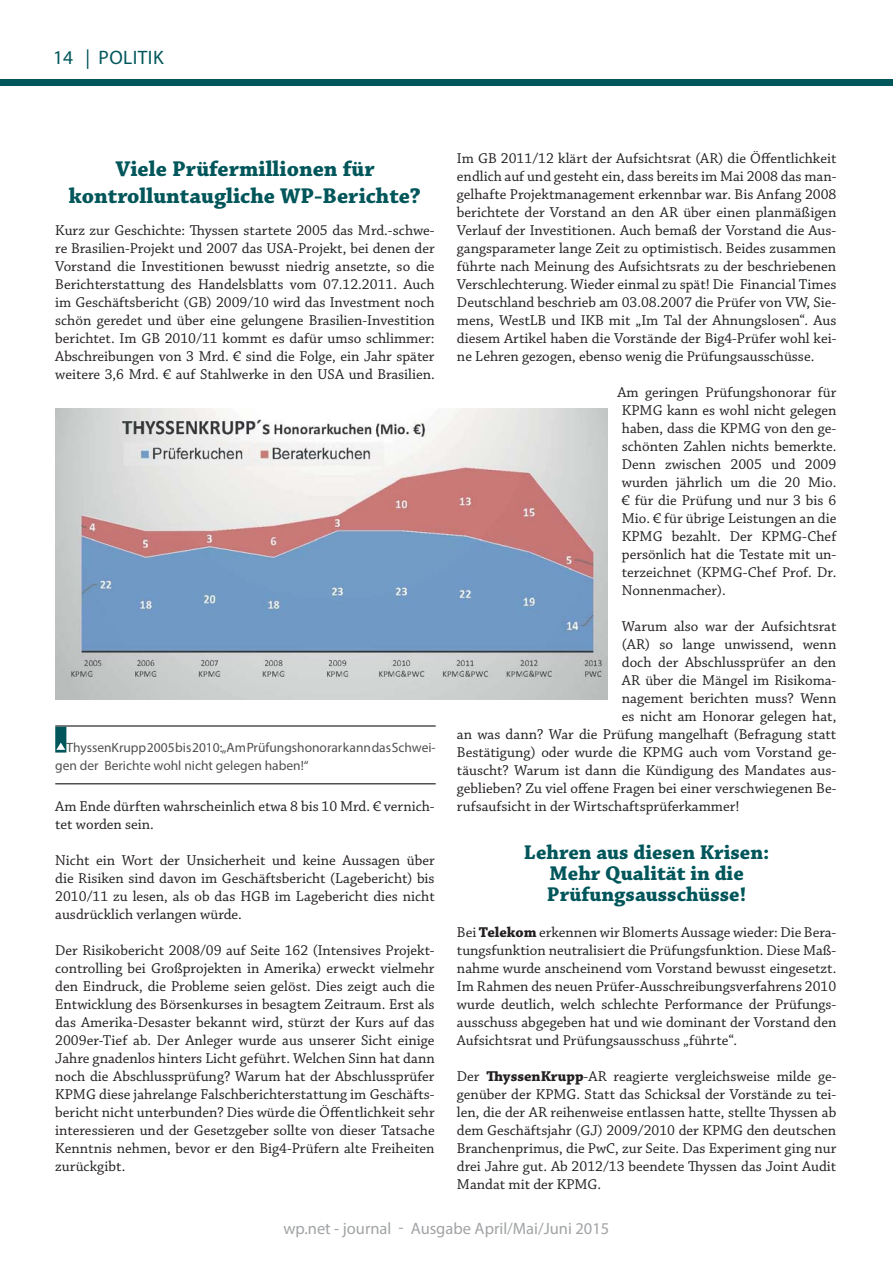
<style>
.page{position:relative;width:893px;height:1263px;background:#fff}
.page>*{position:absolute;margin:0;border:0;box-sizing:border-box;transform-origin:0 0}
.t1{font:700 22.5px/27px "Chaparral Pro";color:#00565a;text-align:center}
.t2{font:700 21px/21px "Chaparral Pro";color:#00565a;text-align:center}
.t3{font:19.5px "Myriad Pro";letter-spacing:.02em;color:#00565a}
.t4{font:16.5px "Myriad Pro";color:#a1a3a5}
.t5{font:15px/18px "Chaparral Pro";color:#231f20;text-align:justify}
.t6{font:13.5px/18px "Myriad Pro";color:#515153}
.s1{font-weight:700}
</style>
<div class="page">
<img style="left:55px;top:408px;width:553px;height:291px">
<hr style="left:55px;top:725px;width:381px;height:2px;background:#515153">
<hr style="left:55px;top:783px;width:381px;height:2px;background:#515153">
<svg style="left:55px;top:727px;width:11px;height:26px"></svg>
<div style="left:0;top:79px;width:893px;height:6px;background:#00565a"></div>
<h3 class="t3" style="left:53px;top:50px;width:112px">14 | POLITIK</h3>
<h1 class="t1" style="left:69px;top:157px;width:353px">Viele Prüfermillionen für kontrolluntaugliche WP-Berichte?</h1>
<p class="t5" style="left:55px;top:223px;width:381px">Kurz zur Geschichte: Thyssen startete 2005 das Mrd.-schwe&shy;re Brasilien-Projekt und 2007 das USA-Projekt, bei denen der Vorstand die Investitionen bewusst niedrig ansetzte, so die Berichterstattung des Handelsblatts vom 07.12.2011. Auch im Geschäftsbericht (GB) 2009/10 wird das Investment noch schön geredet und über eine gelungene Brasilien-Investition berichtet. Im GB 2010/11 kommt es dafür umso schlimmer:<br>Abschreibungen von 3 Mrd. € sind die Folge, ein Jahr später weitere 3,6 Mrd. € auf Stahlwerke in den USA und Brasilien.</p>
<p class="t6" style="left:55px;top:739px;width:382px;text-indent:11px">ThyssenKrupp 2005 bis 2010: „Am Prüfungshonorar kann das Schwei&shy;gen der Berichte wohl nicht gelegen haben!“</p>
<p class="t5" style="left:55px;top:799px;width:381px">Am Ende dürften wahrscheinlich etwa 8 bis 10 Mrd. € vernich&shy;tet worden sein.</p>
<p class="t5" style="left:55px;top:853px;width:381px">Nicht ein Wort der Unsicherheit und keine Aussagen über die Risiken sind davon im Geschäftsbericht (Lagebericht) bis 2010/11 zu lesen, als ob das HGB im Lagebericht dies nicht ausdrücklich verlangen würde.</p>
<p class="t5" style="left:55px;top:943px;width:381px">Der Risikobericht 2008/09 auf Seite 162 (Intensives Projekt&shy;controlling bei Großprojekten in Amerika) erweckt vielmehr den Eindruck, die Probleme seien gelöst. Dies zeigt auch die Entwicklung des Börsenkurses in besagtem Zeitraum. Erst als das Amerika-Desaster bekannt wird, stürzt der Kurs auf das 2009er-Tief ab. Der Anleger wurde aus unserer Sicht einige Jahre gnadenlos hinters Licht geführt. Welchen Sinn hat dann noch die Abschlussprüfung? Warum hat der Abschlussprüfer KPMG diese jahrelange Falschberichterstattung im Geschäfts&shy;bericht nicht unterbunden? Dies würde die Öffentlichkeit sehr interessieren und der Gesetzgeber sollte von dieser Tatsache Kenntnis nehmen, bevor er den Big4-Prüfern alte Freiheiten zurückgibt.</p>
<p class="t5" style="left:457px;top:151px;width:381px">Im GB 2011/12 klärt der Aufsichtsrat (AR) die Öffentlichkeit endlich auf und gesteht ein, dass bereits im Mai 2008 das man&shy;gelhafte Projektmanagement erkennbar war. Bis Anfang 2008 berichtete der Vorstand an den AR über einen planmäßigen Verlauf der Investitionen. Auch bemaß der Vorstand die Aus&shy;gangsparameter lange Zeit zu optimistisch. Beides zusammen führte nach Meinung des Aufsichtsrats zu der beschriebenen Verschlechterung. Wieder einmal zu spät! Die Financial Times Deutschland beschrieb am 03.08.2007 die Prüfer von VW, Sie&shy;mens, WestLB und IKB mit „Im Tal der Ahnungslosen“. Aus diesem Artikel haben die Vorstände der Big4-Prüfer wohl kei&shy;ne Lehren gezogen, ebenso wenig die Prüfungsausschüsse.</p>
<p class="t5" style="left:617px;top:385px;width:220px">Am geringen Prüfungshonorar für KPMG kann es wohl nicht gelegen haben, dass die KPMG von den ge&shy;schönten Zahlen nichts bemerkte.<br>Denn zwischen 2005 und 2009 wurden jährlich um die 20 Mio. € für die Prüfung und nur 3 bis 6<br>Mio. € für übrige Leistungen an die KPMG bezahlt. Der KPMG-Chef persönlich hat die Testate mit un&shy;terzeichnet (KPMG-Chef Prof. Dr.<br>Nonnenmacher).</p>
<p class="t5" style="left:622px;top:619px;width:216px">Warum also war der Aufsichtsrat</p>
<p class="t5" style="left:622px;top:637px;width:216px">(AR) so lange unwissend, wenn</p>
<p class="t5" style="left:622px;top:655px;width:216px">doch der Abschlussprüfer an den</p>
<p class="t5" style="left:622px;top:673px;width:216px">AR über die Mängel im Risikoma-</p>
<p class="t5" style="left:622px;top:691px;width:216px">nagement berichten muss? Wenn</p>
<p class="t5" style="left:622px;top:709px;width:216px">es nicht am Honorar gelegen hat,</p>
<p class="t5" style="left:457px;top:727px;width:381px">an was dann? War die Prüfung mangelhaft (Befragung statt</p>
<p class="t5" style="left:457px;top:745px;width:381px">Bestätigung) oder wurde die KPMG auch vom Vorstand ge-</p>
<p class="t5" style="left:457px;top:763px;width:381px">täuscht? Warum ist dann die Kündigung des Mandates aus-</p>
<p class="t5" style="left:457px;top:781px;width:381px">geblieben? Zu viel offene Fragen bei einer verschwiegenen Be-</p>
<p class="t5" style="left:457px;top:799px;width:284px">rufsaufsicht in der Wirtschaftsprüferkammer!</p>
<h2 class="t2" style="left:524px;top:844px;width:247px">Lehren aus diesen Krisen:<br>Mehr Qualität in die<br>Prüfungsausschüsse!</h2>
<p class="t5" style="left:457px;top:925px;width:381px">Bei <span class="s1">Telekom</span> erkennen wir Blomerts Aussage wieder: Die Bera&shy;tungsfunktion neutralisiert die Prüfungsfunktion. Diese Maß&shy;nahme wurde anscheinend vom Vorstand bewusst eingesetzt.<br>Im Rahmen des neuen Prüfer-Ausschreibungsverfahrens 2010 wurde deutlich, welch schlechte Performance der Prüfungs&shy;ausschuss abgegeben hat und wie dominant der Vorstand den Aufsichtsrat und Prüfungsausschuss „führte“.</p>
<p class="t5" style="left:457px;top:1069px;width:381px">Der <span class="s1">ThyssenKrupp</span>-AR reagierte vergleichsweise milde ge&shy;genüber der KPMG. Statt das Schicksal der Vorstände zu tei&shy;len, die der AR reihenweise entlassen hatte, stellte Thyssen ab dem Geschäftsjahr (GJ) 2009/2010 der KPMG den deutschen Branchenprimus, die PwC, zur Seite. Das Experiment ging nur drei Jahre gut. Ab 2012/13 beendete Thyssen das Joint Audit Mandat mit der KPMG.</p>
<p class="t4" style="left:283px;top:1222px;width:327px">wp.net - journal - Ausgabe April/Mai/Juni 2015</p>
</div>
